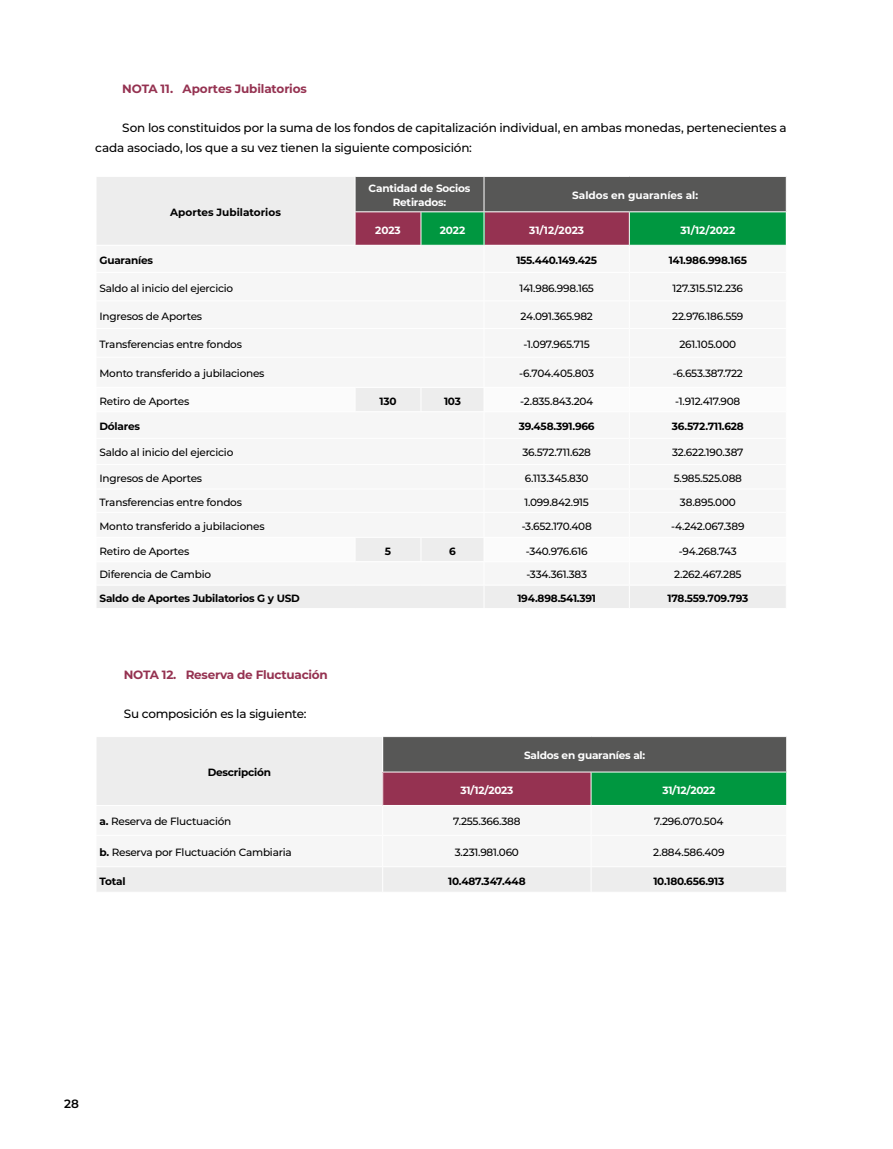
<style>
.page{position:relative;width:893px;height:1149px;background:#fff}
.page>*{position:absolute;margin:0;border:0;box-sizing:border-box;transform-origin:0 0}
.t1{font:500 12px/19.5px "Montserrat";letter-spacing:-.015em;color:#000}
.t2{font:700 12px "Montserrat";letter-spacing:-.015em;color:#953251}
.t3{font:600 12px "Montserrat";color:#000}
.t4{font:500 10.5px "Montserrat";letter-spacing:-.02em;color:#000}
.t5{font:700 10.5px "Montserrat";letter-spacing:-.02em;color:#000}
.t6{font:700 10.5px/13.5px "Montserrat";letter-spacing:-.02em;color:#fff;text-align:center}
.t7{font:700 10.5px "Montserrat";color:#fff}
.t8{font:700 10.5px "Montserrat";color:#000}
.s1{font-weight:700}
</style>
<div class="page">
<div style="left:97px;top:177px;width:258px;height:68px;background:#ededed"></div>
<svg style="left:355px;top:176px;width:432px;height:70px;background:#596658"></svg>
<svg style="left:97px;top:388px;width:689px;height:220px"></svg>
<div style="left:97px;top:737px;width:689px;height:154px;background:#ededed"></div>
<div style="left:383px;top:736px;width:404px;height:35px;background:#575756"></div>
<div style="left:383px;top:771px;width:208px;height:34px;background:#953251"></div>
<div style="left:591px;top:771px;width:196px;height:34px;background:#009740"></div>
<div style="left:97px;top:805px;width:689px;height:61px;background:#f6f6f6"></div>
<hr style="left:383px;top:736px;width:208px;height:1px;background:#fff">
<hr style="left:382px;top:736px;width:1px;height:35px;background:#fff">
<hr style="left:591px;top:736px;width:196px;height:1px;background:#fff">
<hr style="left:786px;top:736px;width:1px;height:35px;background:#fff">
<hr style="left:382px;top:771px;width:209px;height:1px;background:#fff">
<hr style="left:382px;top:772px;width:1px;height:32px;background:#fff">
<hr style="left:591px;top:771px;width:196px;height:1px;background:#fff">
<hr style="left:591px;top:772px;width:1px;height:32px;background:#fff">
<hr style="left:786px;top:772px;width:1px;height:32px;background:#fff">
<hr style="left:96px;top:804px;width:287px;height:1px;background:#fff">
<hr style="left:383px;top:804px;width:208px;height:1px;background:#fff">
<svg style="left:382px;top:805px;width:1px;height:29px"></svg>
<hr style="left:591px;top:804px;width:196px;height:1px;background:#fff">
<svg style="left:591px;top:805px;width:1px;height:29px"></svg>
<hr style="left:96px;top:834px;width:287px;height:1px;background:#fff">
<hr style="left:383px;top:834px;width:208px;height:1px;background:#fff">
<hr style="left:382px;top:835px;width:1px;height:31px;background:#fff">
<hr style="left:591px;top:834px;width:196px;height:1px;background:#fff">
<hr style="left:591px;top:835px;width:1px;height:31px;background:#fff">
<hr style="left:96px;top:866px;width:287px;height:1px;background:#fff">
<hr style="left:383px;top:866px;width:208px;height:1px;background:#fff">
<svg style="left:382px;top:867px;width:1px;height:24px"></svg>
<hr style="left:591px;top:866px;width:196px;height:1px;background:#fff">
<svg style="left:591px;top:867px;width:1px;height:24px"></svg>
<p class="t2" style="left:122px;top:80px;width:186px">NOTA 11. Aportes Jubilatorios</p>
<p class="t1" style="left:95px;top:118px;width:693px;text-indent:27px">Son los constituidos por la suma de los fondos de capitalización individual, en ambas monedas, pertenecientes a cada asociado, los que a su vez tienen la siguiente composición:</p>
<p class="t8" style="left:170px;top:204px;width:112px">Aportes Jubilatorios</p>
<p class="t6" style="left:369px;top:181px;width:103px">Cantidad de Socios<br>Retirados:</p>
<p class="t7" style="left:572px;top:188px;width:127px">Saldos en guaraníes al:</p>
<p class="t6" style="left:375px;top:222px;width:27px">2023</p>
<p class="t6" style="left:440px;top:222px;width:27px">2022</p>
<p class="t6" style="left:529px;top:222px;width:56px">31/12/2023</p>
<p class="t6" style="left:680px;top:222px;width:56px">31/12/2022</p>
<p class="t5" style="left:99px;top:252px;width:55px">Guaraníes</p>
<p class="t5" style="left:516px;top:252px;width:82px">155.440.149.425</p>
<p class="t5" style="left:669px;top:252px;width:80px">141.986.998.165</p>
<p class="t4" style="left:99px;top:280px;width:135px">Saldo al inicio del ejercicio</p>
<p class="t4" style="left:519px;top:280px;width:76px">141.986.998.165</p>
<p class="t4" style="left:673px;top:280px;width:72px">127.315.512.236</p>
<p class="t4" style="left:99px;top:308px;width:104px">Ingresos de Aportes</p>
<p class="t4" style="left:520px;top:308px;width:74px">24.091.365.982</p>
<p class="t4" style="left:672px;top:308px;width:73px">22.976.186.559</p>
<p class="t4" style="left:99px;top:337px;width:144px">Transferencias entre fondos</p>
<p class="t4" style="left:524px;top:337px;width:68px">-1.097.965.715</p>
<p class="t4" style="left:679px;top:337px;width:58px">261.105.000</p>
<p class="t4" style="left:99px;top:366px;width:167px">Monto transferido a jubilaciones</p>
<p class="t4" style="left:519px;top:366px;width:77px">-6.704.405.803</p>
<p class="t4" style="left:673px;top:366px;width:72px">-6.653.387.722</p>
<p class="t4" style="left:99px;top:393px;width:91px">Retiro de Aportes</p>
<p class="t5" style="left:379px;top:393px;width:19px">130</p>
<p class="t5" style="left:444px;top:393px;width:18px">103</p>
<p class="t4" style="left:520px;top:393px;width:75px">-2.835.843.204</p>
<p class="t4" style="left:675px;top:393px;width:67px">-1.912.417.908</p>
<p class="t5" style="left:99px;top:418px;width:42px">Dólares</p>
<p class="t5" style="left:519px;top:418px;width:77px">39.458.391.966</p>
<p class="t5" style="left:672px;top:418px;width:73px">36.572.711.628</p>
<p class="t4" style="left:99px;top:445px;width:135px">Saldo al inicio del ejercicio</p>
<p class="t4" style="left:522px;top:445px;width:70px">36.572.711.628</p>
<p class="t4" style="left:672px;top:445px;width:73px">32.622.190.387</p>
<p class="t4" style="left:99px;top:470px;width:104px">Ingresos de Aportes</p>
<p class="t4" style="left:525px;top:470px;width:65px">6.113.345.830</p>
<p class="t4" style="left:674px;top:470px;width:70px">5.985.525.088</p>
<p class="t4" style="left:99px;top:494px;width:144px">Transferencias entre fondos</p>
<p class="t4" style="left:524px;top:494px;width:66px">1.099.842.915</p>
<p class="t4" style="left:680px;top:494px;width:58px">38.895.000</p>
<p class="t4" style="left:100px;top:518px;width:167px">Monto transferido a jubilaciones</p>
<p class="t4" style="left:522px;top:518px;width:72px">-3.652.170.408</p>
<p class="t4" style="left:671px;top:518px;width:75px">-4.242.067.389</p>
<p class="t4" style="left:100px;top:543px;width:91px">Retiro de Aportes</p>
<p class="t5" style="left:385px;top:543px;width:8px">5</p>
<p class="t5" style="left:449px;top:543px;width:8px">6</p>
<p class="t4" style="left:526px;top:543px;width:63px">-340.976.616</p>
<p class="t4" style="left:679px;top:543px;width:60px">-94.268.743</p>
<p class="t4" style="left:100px;top:567px;width:113px">Diferencia de Cambio</p>
<p class="t4" style="left:526px;top:567px;width:62px">-334.361.383</p>
<p class="t4" style="left:674px;top:567px;width:69px">2.262.467.285</p>
<p class="t5" style="left:100px;top:590px;width:202px">Saldo de Aportes Jubilatorios G y USD</p>
<p class="t5" style="left:517px;top:590px;width:80px">194.898.541.391</p>
<p class="t5" style="left:667px;top:590px;width:82px">178.559.709.793</p>
<p class="t2" style="left:124px;top:665px;width:206px">NOTA 12. Reserva de Fluctuación</p>
<p class="t1" style="left:124px;top:703px;width:184px">Su composición es la siguiente:</p>
<p class="t5" style="left:208px;top:764px;width:65px">Descripción</p>
<p class="t6" style="left:524px;top:748px;width:123px">Saldos en guaraníes al:</p>
<p class="t6" style="left:460px;top:782px;width:55px">31/12/2023</p>
<p class="t6" style="left:662px;top:782px;width:55px">31/12/2022</p>
<p class="t4" style="left:99px;top:814px;width:133px"><span class="s1">a.</span> Reserva de Fluctuación</p>
<p class="t4" style="left:453px;top:814px;width:69px">7.255.366.388</p>
<p class="t4" style="left:654px;top:814px;width:71px">7.296.070.504</p>
<p class="t4" style="left:99px;top:844px;width:194px"><span class="s1">b.</span> Reserva por Fluctuación Cambiaria</p>
<p class="t4" style="left:455px;top:844px;width:66px">3.231.981.060</p>
<p class="t4" style="left:653px;top:844px;width:73px">2.884.586.409</p>
<p class="t5" style="left:99px;top:873px;width:28px">Total</p>
<p class="t5" style="left:448px;top:873px;width:79px">10.487.347.448</p>
<p class="t5" style="left:653px;top:873px;width:73px">10.180.656.913</p>
<p class="t3" style="left:64px;top:1094px;width:16px">28</p>
</div>
